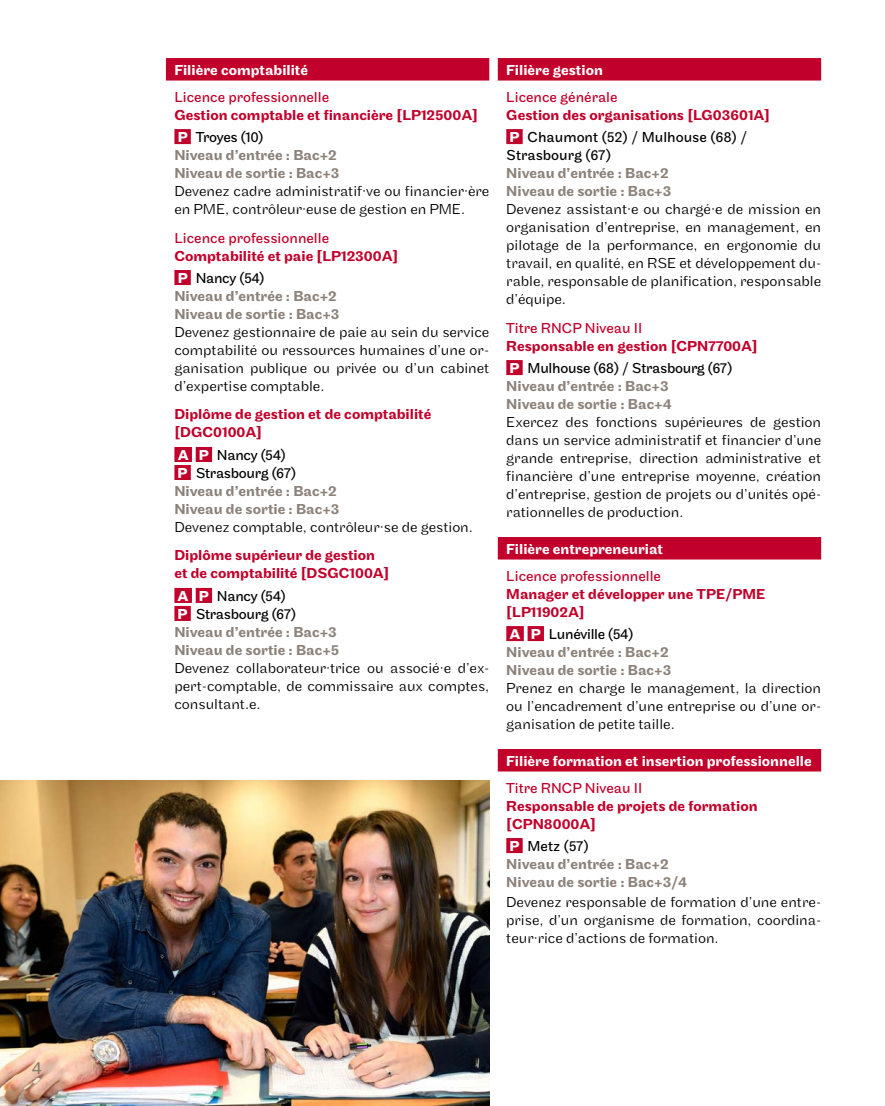
<style>
.page{position:relative;width:885px;height:1106px;background:#fff}
.page>*{position:absolute;margin:0;border:0;box-sizing:border-box;transform-origin:0 0}
.t1{font:300 18px "Maple";color:#857761}
.t2{font:300 15px/18px "Maple";color:#000;text-align:justify}
.t3{font:500 15px/18px "Maple";color:#8c827a}
.t4{font:500 15px/22.2px "Maple";color:#c1002b}
.t5{font:15px "Maple";color:#c1002b}
.t6{font:500 15px "Maple";color:#fff}
.t7{font:15px "Maple";color:#000}
.s1{font-weight:700;color:#fff}
.s2{font-weight:400;color:#000}
</style>
<div class="page">
<img style="left:0;top:780px;width:489px;height:326px">
<div style="left:166px;top:58px;width:323px;height:23px;background:#c1002b"></div>
<div style="left:174px;top:129px;width:17px;height:15px;background:#c1002b"></div>
<div style="left:174px;top:270px;width:17px;height:15px;background:#c1002b"></div>
<div style="left:174px;top:447px;width:18px;height:15px;background:#c1002b"></div>
<div style="left:196px;top:447px;width:16px;height:15px;background:#c1002b"></div>
<div style="left:174px;top:465px;width:17px;height:15px;background:#c1002b"></div>
<div style="left:174px;top:588px;width:18px;height:15px;background:#c1002b"></div>
<div style="left:196px;top:588px;width:16px;height:15px;background:#c1002b"></div>
<div style="left:174px;top:606px;width:17px;height:15px;background:#c1002b"></div>
<div style="left:497px;top:58px;width:324px;height:23px;background:#c1002b"></div>
<div style="left:506px;top:129px;width:16px;height:15px;background:#c1002b"></div>
<div style="left:506px;top:360px;width:16px;height:15px;background:#c1002b"></div>
<div style="left:497px;top:537px;width:324px;height:22px;background:#c1002b"></div>
<div style="left:506px;top:626px;width:17px;height:15px;background:#c1002b"></div>
<div style="left:527px;top:626px;width:17px;height:15px;background:#c1002b"></div>
<div style="left:497px;top:749px;width:324px;height:22px;background:#c1002b"></div>
<div style="left:506px;top:838px;width:16px;height:15px;background:#c1002b"></div>
<p class="t1" style="left:32px;top:1057px;width:12px">4</p>
<p class="t6" style="left:174px;top:61px;width:135px">Filière comptabilité</p>
<p class="t5" style="left:174px;top:88px;width:156px">Licence professionnelle</p>
<p class="t4" style="left:174px;top:104px;width:305px">Gestion comptable et financière [LP12500A]<br><span class="s1">P</span> <span class="s2">Troyes (10)</span></p>
<p class="t3" style="left:174px;top:146px;width:166px">Niveau d’entrée : Bac+2<br>Niveau de sortie : Bac+3</p>
<p class="t2" style="left:174px;top:182px;width:316px">Devenez cadre administratif·ve ou financier·ère en PME, contrôleur·euse de gestion en PME.</p>
<p class="t5" style="left:174px;top:229px;width:156px">Licence professionnelle</p>
<p class="t4" style="left:174px;top:245px;width:225px">Comptabilité et paie [LP12300A]<br><span class="s1">P</span> <span class="s2">Nancy (54)</span></p>
<p class="t3" style="left:174px;top:287px;width:166px">Niveau d’entrée : Bac+2<br>Niveau de sortie : Bac+3</p>
<p class="t2" style="left:174px;top:323px;width:316px">Devenez gestionnaire de paie au sein du service comptabilité ou ressources humaines d’une or&shy;ganisation publique ou privée ou d’un cabinet d’expertise comptable.</p>
<p class="t4" style="left:174px;top:406px;width:258px;line-height:18px">Diplôme de gestion et de comptabilité [DGC0100A]</p>
<p class="t3" style="left:174px;top:446px;width:166px"><span class="s1">A P</span> <span class="s2">Nancy (54)<br></span><span class="s1">P</span> <span class="s2">Strasbourg (67)<br></span>Niveau d’entrée : Bac+2<br>Niveau de sortie : Bac+3</p>
<p class="t2" style="left:174px;top:518px;width:300px">Devenez comptable, contrôleur·se de gestion.</p>
<p class="t4" style="left:174px;top:547px;width:216px;line-height:18px">Diplôme supérieur de gestion et de comptabilité [DSGC100A]</p>
<p class="t3" style="left:174px;top:587px;width:166px"><span class="s1">A P</span> <span class="s2">Nancy (54)<br></span><span class="s1">P</span> <span class="s2">Strasbourg (67)<br></span>Niveau d’entrée : Bac+3<br>Niveau de sortie : Bac+5</p>
<p class="t2" style="left:174px;top:659px;width:316px">Devenez collaborateur·trice ou associé·e d’ex&shy;pert-comptable, de commissaire aux comptes, consultant.e.</p>
<p class="t6" style="left:506px;top:61px;width:98px">Filière gestion</p>
<p class="t5" style="left:506px;top:88px;width:113px">Licence générale</p>
<p class="t4" style="left:506px;top:104px;width:265px">Gestion des organisations [LG03601A]<br><span class="s1">P</span> <span class="s2">Chaumont (52) / Mulhouse (68) /</span></p>
<p class="t7" style="left:506px;top:146px;width:106px">Strasbourg (67)</p>
<p class="t3" style="left:506px;top:164px;width:166px">Niveau d’entrée : Bac+2<br>Niveau de sortie : Bac+3</p>
<p class="t2" style="left:506px;top:200px;width:316px">Devenez assistant·e ou chargé·e de mission en organisation d’entreprise, en management, en pilotage de la performance, en ergonomie du travail, en qualité, en RSE et développement du&shy;rable, responsable de planification, responsable d’équipe.</p>
<p class="t5" style="left:506px;top:319px;width:137px">Titre RNCP Niveau II</p>
<p class="t4" style="left:506px;top:335px;width:253px">Responsable en gestion [CPN7700A]<br><span class="s1">P</span> <span class="s2">Mulhouse (68) / Strasbourg (67)</span></p>
<p class="t3" style="left:506px;top:377px;width:167px">Niveau d’entrée : Bac+3<br>Niveau de sortie : Bac+4</p>
<p class="t2" style="left:506px;top:413px;width:316px">Exercez des fonctions supérieures de gestion dans un service administratif et financier d’une grande entreprise, direction administrative et financière d’une entreprise moyenne, création d’entreprise, gestion de projets ou d’unités opé&shy;rationnelles de production.</p>
<p class="t6" style="left:506px;top:540px;width:158px">Filière entrepreneuriat</p>
<p class="t5" style="left:506px;top:567px;width:156px">Licence professionnelle</p>
<p class="t4" style="left:506px;top:585px;width:260px;line-height:18px">Manager et développer une TPE/PME [LP11902A]</p>
<p class="t3" style="left:506px;top:625px;width:166px"><span class="s1">A P</span> <span class="s2">Lunéville (54)<br></span>Niveau d’entrée : Bac+2<br>Niveau de sortie : Bac+3</p>
<p class="t2" style="left:506px;top:679px;width:316px">Prenez en charge le management, la direction ou l’encadrement d’une entreprise ou d’une or&shy;ganisation de petite taille.</p>
<p class="t6" style="left:506px;top:752px;width:307px">Filière formation et insertion professionnelle</p>
<p class="t5" style="left:506px;top:779px;width:137px">Titre RNCP Niveau II</p>
<p class="t4" style="left:506px;top:797px;width:253px;line-height:18px">Responsable de projets de formation [CPN8000A]</p>
<p class="t3" style="left:506px;top:837px;width:182px"><span class="s1">P</span> <span class="s2">Metz (57)<br></span>Niveau d’entrée : Bac+2<br>Niveau de sortie : Bac+3/4</p>
<p class="t2" style="left:506px;top:893px;width:316px">Devenez responsable de formation d’une entre&shy;prise, d’un organisme de formation, coordina&shy;teur·rice d’actions de formation.</p>
</div>
